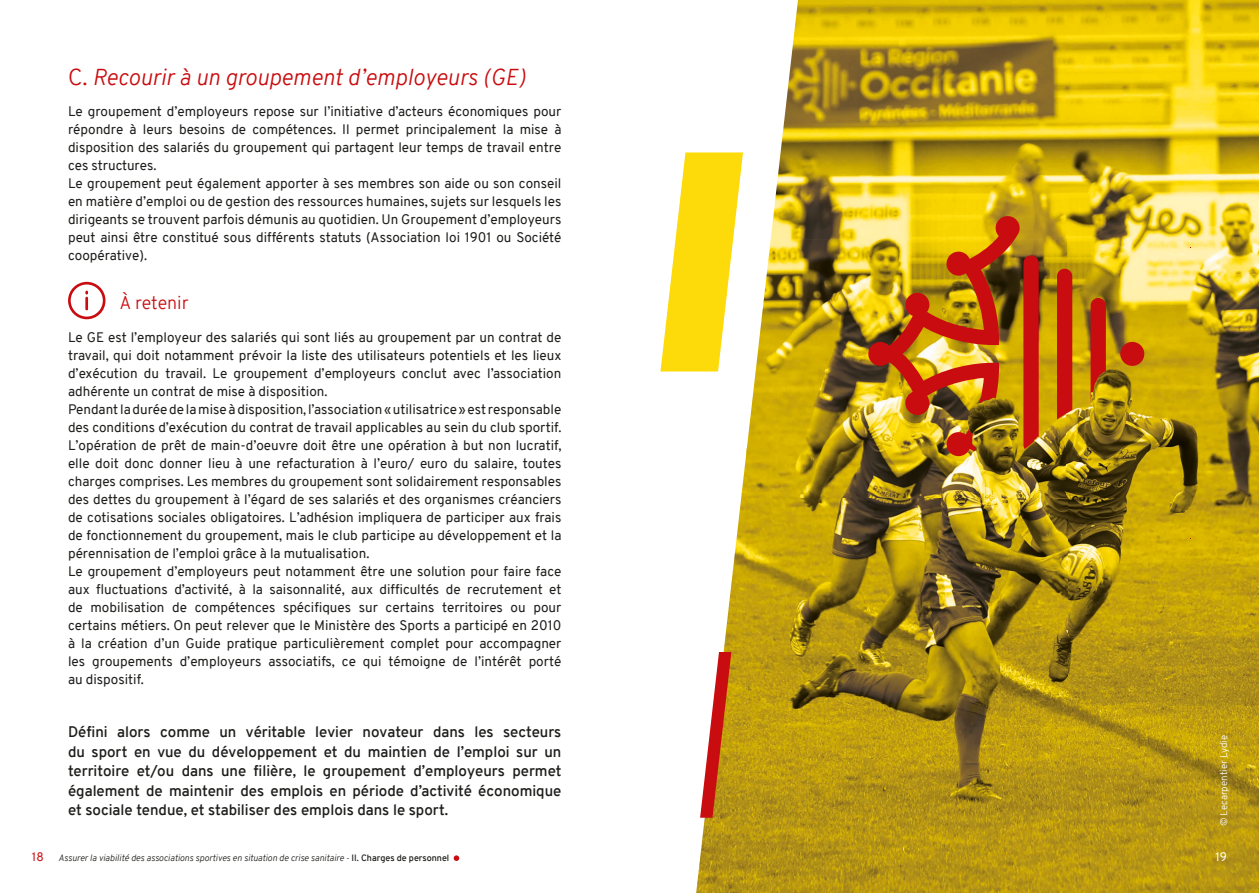
<style>
.page{position:relative;width:1259px;height:893px;background:#fff}
.page>*{position:absolute;margin:0;border:0;box-sizing:border-box;transform-origin:0 0}
.t1{font:italic 300 22.5px "Overpass";color:#c90c0f}
.t2{font:300 18px "Overpass";color:#c90c0f}
.t3{font:600 15px/19.5px "Overpass";color:#1d1d1b;text-align:justify}
.t4{font:13.5px/18px "Overpass";color:#1d1d1b}
.t5{font:12px "Overpass";color:#c90c0f}
.t6{font:12px "Overpass";color:#fff}
.t7{font:300 9.75px "Overpass";color:#fff}
.t8{font:italic 300 9px "Overpass";color:#1d1d1b}
.s1{font-style:normal}
.s2{font-weight:600;font-style:normal}
</style>
<div class="page">
<img style="left:770px;top:0;width:296px;height:239px">
<img style="left:1066px;top:0;width:193px;height:893px">
<img style="left:747px;top:239px;width:320px;height:654px">
<img style="left:696px;top:447px;width:51px;height:446px">
<svg style="left:660px;top:152px;width:83px;height:219px"></svg>
<svg style="left:700px;top:652px;width:31px;height:166px"></svg>
<svg style="left:1057px;top:388px;width:15px;height:51px"></svg>
<img style="left:868px;top:388px;width:170px;height:104px">
<svg style="left:68px;top:282px;width:37px;height:37px"></svg>
<svg style="left:454px;top:855px;width:5px;height:6px"></svg>
<h1 class="t1" style="left:68px;top:61px;width:459px"><span class="s1">C.</span> Recourir à un groupement d’employeurs (GE)</h1>
<p class="t4" style="left:68px;top:103px;width:495px">Le groupement d’employeurs repose sur l’initiative d’acteurs économiques pour répondre à leurs besoins de compétences. Il permet principalement la mise à disposition des salariés du groupement qui partagent leur temps de travail entre ces structures.<br>Le groupement peut également apporter à ses membres son aide ou son conseil en matière d’emploi ou de gestion des ressources humaines, sujets sur lesquels les dirigeants se trouvent parfois démunis au quotidien. Un Groupement d’employeurs peut ainsi être constitué sous différents statuts (Association loi 1901 ou Société coopérative).</p>
<h2 class="t2" style="left:120px;top:290px;width:71px">À retenir</h2>
<p class="t4" style="left:68px;top:329px;width:495px">Le GE est l’employeur des salariés qui sont liés au groupement par un contrat de travail, qui doit notamment prévoir la liste des utilisateurs potentiels et les lieux d’exécution du travail. Le groupement d’employeurs conclut avec l’association adhérente un contrat de mise à disposition.<br>Pendant la durée de la mise à disposition, l’association « utilisatrice » est responsable des conditions d’exécution du contrat de travail applicables au sein du club sportif.<br>L’opération de prêt de main-d’oeuvre doit être une opération à but non lucratif, elle doit donc donner lieu à une refacturation à l’euro/ euro du salaire, toutes charges comprises. Les membres du groupement sont solidairement responsables des dettes du groupement à l’égard de ses salariés et des organismes créanciers de cotisations sociales obligatoires. L’adhésion impliquera de participer aux frais de fonctionnement du groupement, mais le club participe au développement et la pérennisation de l’emploi grâce à la mutualisation.<br>Le groupement d’employeurs peut notamment être une solution pour faire face aux fluctuations d’activité, à la saisonnalité, aux difficultés de recrutement et de mobilisation de compétences spécifiques sur certains territoires ou pour certains métiers. On peut relever que le Ministère des Sports a participé en 2010 à la création d’un Guide pratique particulièrement complet pour accompagner les groupements d’employeurs associatifs, ce qui témoigne de l’intérêt porté au dispositif.</p>
<p class="t3" style="left:68px;top:722px;width:495px">Défini alors comme un véritable levier novateur dans les secteurs du sport en vue du développement et du maintien de l’emploi sur un territoire et/ou dans une filière, le groupement d’employeurs permet également de maintenir des emplois en période d’activité économique et sociale tendue, et stabiliser des emplois dans le sport.</p>
<p class="t7" style="left:1216px;top:826px;width:93px;rotate:-90deg">© Lecarpentier Lydie</p>
<p class="t5" style="left:32px;top:848px;width:13px">18</p>
<p class="t6" style="left:1215px;top:848px;width:13px">19</p>
<p class="t8" style="left:58px;top:851px;width:392px">Assurer la viabilité des associations sportives en situation de crise sanitaire - <span class="s2">II. Charges de personnel</span></p>
</div>
